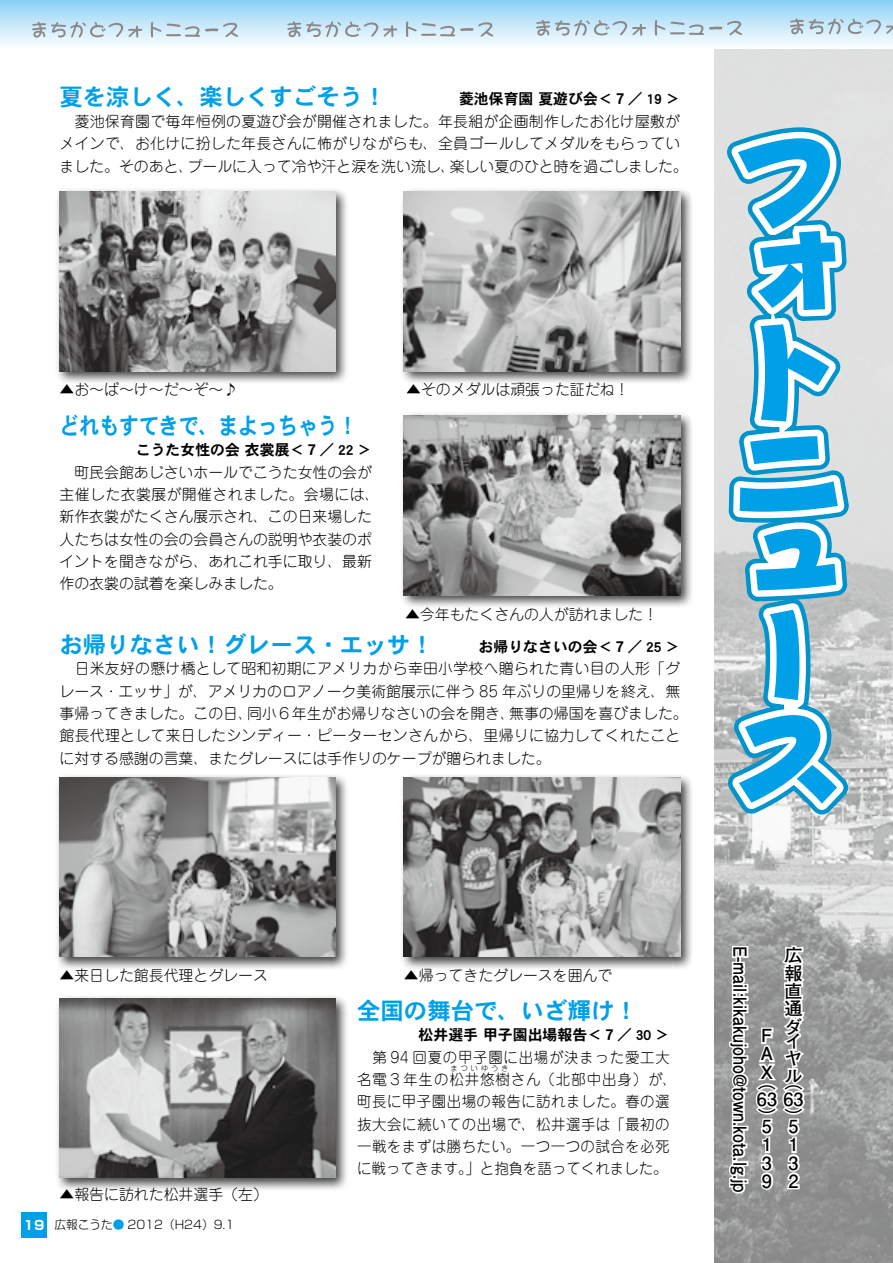
<style>
.page{position:relative;width:893px;height:1263px;background:#fff}
.page>*{position:absolute;margin:0;border:0;box-sizing:border-box;transform-origin:0 0}
.t1{font:23.4px "DFHS Gothic Std W7";color:#00a0e9}
.t2{font:23.4px "DFHS Gothic Std W7";color:#00a0e9;scale:.85 1}
.t3{font:700 18px "Futo Go B101 Pro";color:#000;scale:.89 1}
.t4{font:700 18px/18px "Futo Go B101 Pro";color:#000;text-align:justify}
.t5{font:300 14.85px/22.4px "Jun 101 Pro";color:#000}
.t6{font:300 14.85px/22.4px "Jun 101 Pro";letter-spacing:.02em;color:#000}
.t7{font:300 14.85px/22.4px "Jun 101 Pro";letter-spacing:.05em;color:#000}
.t8{font:14.85px "DFHS Gothic Std W7";color:#000}
.t9{font:300 11.7px "Shin Go Pro";color:#000}
.t10{font:300 7.5px "Jun 101 Pro";letter-spacing:.335em;color:#000}
.s1{font-size:14.85px;color:#000}
.s2{font-weight:700;font-size:12.75px;color:#fff}
.s3{color:#00a0e9}
</style>
<div class="page">
<div style="left:0;top:0;width:893px;height:51px;background:linear-gradient(to bottom,#8cd1f5,#fff)"></div>
<svg style="left:790px;top:18px;width:103px;height:16px"></svg>
<img style="left:714px;top:50px;width:179px;height:1213px">
<svg style="left:536px;top:20px;width:206px;height:16px"></svg>
<svg style="left:287px;top:21px;width:206px;height:16px"></svg>
<svg style="left:32px;top:22px;width:206px;height:16px"></svg>
<svg style="left:727px;top:125px;width:126px;height:689px"></svg>
<svg style="left:720px;top:943px;width:87px;height:252px"></svg>
<div style="left:54px;top:186px;width:295px;height:198px;background:#000;opacity:.75"></div>
<img style="left:60px;top:191px;width:276px;height:180px">
<div style="left:399px;top:186px;width:294px;height:198px;background:#000;opacity:.75"></div>
<img style="left:404px;top:191px;width:276px;height:180px">
<div style="left:399px;top:410px;width:294px;height:198px;background:#000;opacity:.75"></div>
<img style="left:404px;top:416px;width:276px;height:179px">
<div style="left:54px;top:772px;width:295px;height:197px;background:#000;opacity:.75"></div>
<img style="left:60px;top:777px;width:276px;height:180px">
<div style="left:54px;top:993px;width:295px;height:197px;background:#000;opacity:.75"></div>
<img style="left:60px;top:998px;width:276px;height:180px">
<div style="left:399px;top:772px;width:294px;height:197px;background:#000;opacity:.75"></div>
<img style="left:404px;top:777px;width:276px;height:180px">
<div style="left:21px;top:1212px;width:26px;height:25px;background:#00a0e9"></div>
<h1 class="t1" style="left:60px;top:84px;width:622px">夏を涼しく、楽しくすごそう！　　　<span class="s1">菱池保育園 夏遊び会＜７／ 19 ＞</span></h1>
<p class="t6" style="left:60px;top:108px;width:630px">　菱池保育園で毎年恒例の夏遊び会が開催されました。年長組が企画制作したお化け屋敷がメインで、お化けに扮した年長さんに怖がりながらも、全員ゴールしてメダルをもらっていました。そのあと、プールに入って冷や汗と涙を洗い流し、楽しい夏のひと時を過ごしました。</p>
<p class="t5" style="left:60px;top:377px;width:180px">▲お～ば～け～だ～ぞ～♪</p>
<p class="t5" style="left:406px;top:377px;width:225px">▲そのメダルは頑張った証だね！</p>
<h1 class="t2" style="left:60px;top:413px;width:352px">どれもすてきで、まよっちゃう！</h1>
<p class="t8" style="left:136px;top:442px;width:238px">こうた女性の会 衣裳展＜７／ 22 ＞</p>
<p class="t5" style="left:60px;top:459px;width:322px">　町民会館あじさいホールでこうた女性の会が主催した衣裳展が開催されました。会場には、新作衣裳がたくさん展示され、この日来場した人たちは女性の会の会員さんの説明や衣装のポイントを聞きながら、あれこれ手に取り、最新作の衣裳の試着を楽しみました。</p>
<p class="t5" style="left:405px;top:602px;width:254px">▲今年もたくさんの人が訪れました！</p>
<h1 class="t1" style="left:60px;top:632px;width:622px">お帰りなさい！グレース・エッサ！　　<span class="s1">お帰りなさいの会＜７／ 25 ＞</span></h1>
<p class="t5" style="left:60px;top:656px;width:630px">　日米友好の懸け橋として昭和初期にアメリカから幸田小学校へ贈られた青い目の人形「グレース・エッサ」が、アメリカのロアノーク美術館展示に伴う 85 年ぶりの里帰りを終え、無事帰ってきました。この日、同小６年生がお帰りなさいの会を開き、無事の帰国を喜びました。館長代理として来日したシンディー・ピーターセンさんから、里帰りに協力してくれたことに対する感謝の言葉、またグレースには手作りのケープが贈られました。</p>
<p class="t5" style="left:60px;top:962px;width:210px">▲来日した館長代理とグレース</p>
<p class="t5" style="left:404px;top:962px;width:210px">▲帰ってきたグレースを囲んで</p>
<p class="t5" style="left:60px;top:1181px;width:210px">▲報告に訪れた松井選手（左）</p>
<p class="t9" style="left:24px;top:1215px;width:212px"><span class="s2">19</span> 広報こうた<span class="s3">●</span> 2012（H24）9.1</p>
<h1 class="t1" style="left:357px;top:998px;width:282px">全国の舞台で、いざ輝け！</h1>
<p class="t8" style="left:419px;top:1027px;width:253px">松井選手 甲子園出場報告＜７／ 30 ＞</p>
<p class="t7" style="left:357px;top:1044px;width:321px">　第 94 回夏の甲子園に出場が決まった愛工大名電３年生の松井悠樹さん（北部中出身）が、</p>
<p class="t10" style="left:451px;top:1062px;width:29px">まつい</p>
<p class="t10" style="left:481px;top:1062px;width:29px">ゆうき</p>
<p class="t5" style="left:357px;top:1089px;width:314px;text-align:justify">町長に甲子園出場の報告に訪れました。春の選抜大会に続いての出場で、松井選手は「最初の一戦をまずは勝ちたい。一つ一つの試合を必死に戦ってきます。」と抱負を語ってくれました。</p>
<p class="t3" style="left:755px;top:946px;width:278px;rotate:90deg">E-mail:kikakujoho@town.kota.lg.jp</p>
<p class="t4" style="left:784px;top:944px;width:19px">広報直通ダ</p>
<p class="t4" style="left:784px;top:1031px;width:18px;line-height:16.6px">イヤ</p>
<p class="t4" style="left:757px;top:1066px;width:48px;line-height:20.4px;text-align:right">ル（<br>63 63</p>
<p class="t4" style="left:784px;top:1106px;width:19px">）</p>
<p class="t4" style="left:788px;top:1115px;width:12px">5<br>1<br>3<br>2</p>
<p class="t4" style="left:758px;top:1024px;width:16px">ＦＡＸ</p>
<p class="t4" style="left:758px;top:1061px;width:19px;line-height:36.2px">（）</p>
<p class="t4" style="left:762px;top:1115px;width:12px">5<br>1<br>3<br>9</p>
</div>
